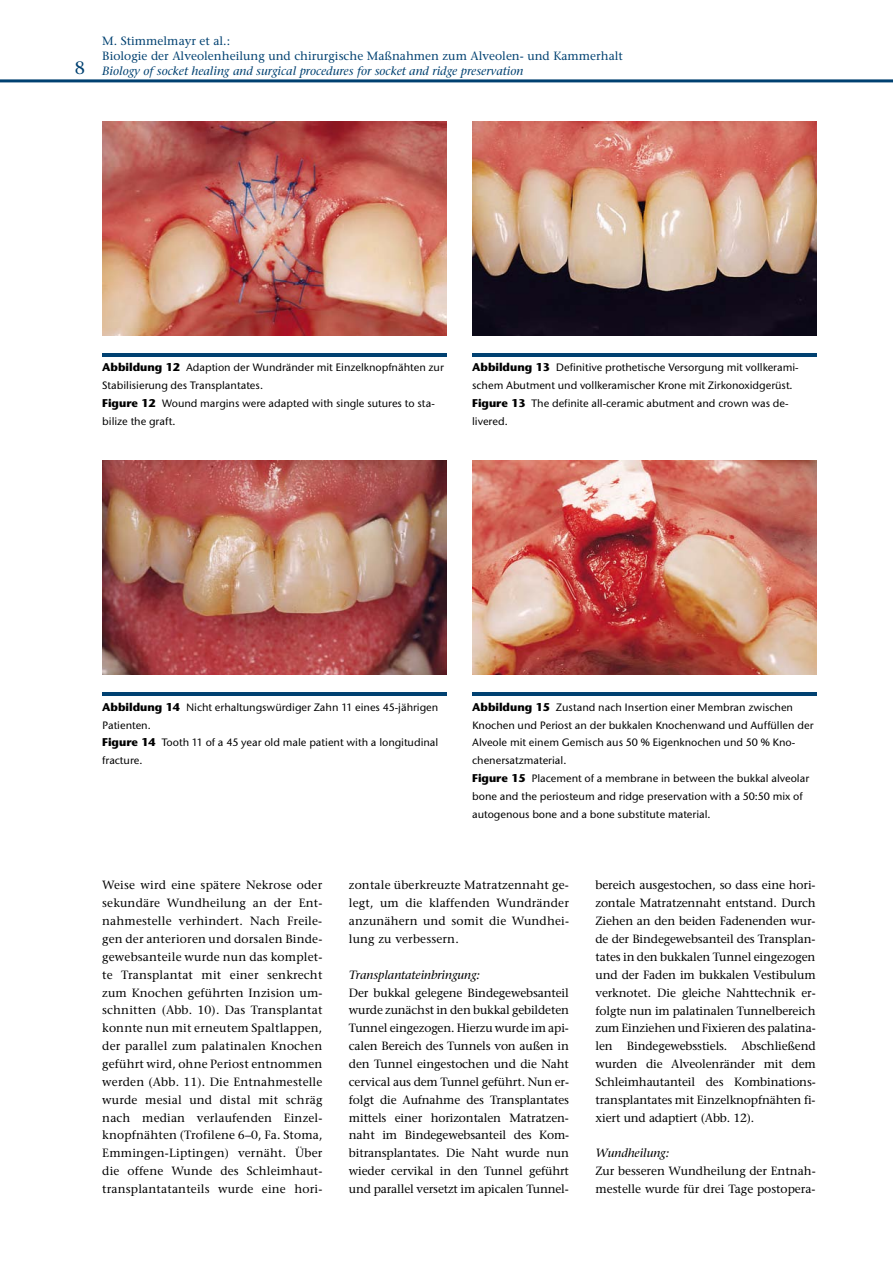
<style>
.page{position:relative;width:893px;height:1263px;background:#fff}
.page>*{position:absolute;margin:0;border:0;box-sizing:border-box;transform-origin:0 0}
.t1{font:18px "Stone Serif";color:#004171}
.t2{font:12px/17.9px "Stone Serif";color:#000;text-align:justify}
.t3{font:12px/14.9px "Stone Serif";color:#004171}
.t4{font:italic 12px "Stone Serif";color:#004171}
.t5{font:italic 12px "Stone Serif";color:#000}
.t6{font:500 11.25px/17.9px "Stone Sans EF";letter-spacing:-.005em;color:#000}
.s1{font-family:"Stone Sans";font-weight:700}
</style>
<div class="page">
<img style="left:102px;top:121px;width:345px;height:215px">
<hr style="left:102px;top:353px;width:345px;height:3px;background:#004171">
<img style="left:472px;top:121px;width:345px;height:215px">
<hr style="left:472px;top:353px;width:345px;height:3px;background:#004171">
<img style="left:102px;top:461px;width:345px;height:214px">
<hr style="left:102px;top:693px;width:345px;height:3px;background:#004171">
<img style="left:472px;top:461px;width:345px;height:214px">
<hr style="left:472px;top:693px;width:345px;height:3px;background:#004171">
<hr style="left:0;top:79px;width:893px;height:3px;background:#004171">
<h1 class="t1" style="left:75px;top:57px;width:12px">8</h1>
<p class="t3" style="left:102px;top:34px;width:522px">M. Stimmelmayr et al.:<br>Biologie der Alveolen heilung und chirurgische Maßnahmen zum Alveolen- und Kammerhalt</p>
<p class="t4" style="left:102px;top:64px;width:422px">Biology of socket healing and surgical procedures for socket and ridge preservation</p>
<p class="t6" style="left:102px;top:359px;width:343px"><span class="s1">Abbildung 12</span> Adaption der Wundränder mit Einzelknopfnähten zur Stabilisierung des Transplantates.<br><span class="s1">Figure 12</span> Wound margins were adapted with single sutures to sta&shy;bilize the graft.</p>
<p class="t6" style="left:472px;top:359px;width:328px"><span class="s1">Abbildung 13</span> Definitive prothetische Versorgung mit vollkerami&shy;schem Abutment und vollkeramischer Krone mit Zirkonoxidgerüst.<br><span class="s1">Figure 13</span> The definite all-ceramic abutment and crown was de&shy;livered.</p>
<p class="t6" style="left:102px;top:698px;width:338px"><span class="s1">Abbildung 14</span> Nicht erhaltungswürdiger Zahn 11 eines 45-jährigen Patienten.<br><span class="s1">Figure 14</span> Tooth 11 of a 45 year old male patient with a longitudinal fracture.</p>
<p class="t6" style="left:472px;top:698px;width:343px"><span class="s1">Abbildung 15</span> Zustand nach Insertion einer Membran zwischen Knochen und Periost an der bukkalen Knochenwand und Auffüllen der Alveole mit einem Gemisch aus 50 % Eigenknochen und 50 % Kno&shy;chenersatzmaterial.<br><span class="s1">Figure 15</span> Placement of a membrane in between the bukkal alveolar bone and the periosteum and ridge preservation with a 50:50 mix of autogenous bone and a bone substitute material.</p>
<p class="t2" style="left:102px;top:876px;width:222px">Weise wird eine spätere Nekrose oder sekundäre Wundheilung an der Ent&shy;nahmestelle verhindert. Nach Freile&shy;gen der anterioren und dorsalen Binde&shy;gewebsanteile wurde nun das komplet&shy;te Transplantat mit einer senkrecht zum Knochen geführten Inzision um&shy;schnitten (Abb. 10). Das Transplantat konnte nun mit erneutem Spaltlappen, der parallel zum palatinalen Knochen geführt wird, ohne Periost entnommen werden (Abb. 11). Die Entnahmestelle wurde mesial und distal mit schräg nach median verlaufenden Einzel&shy;knopfnähten (Trofilene 6–0, Fa. Stoma, Emmingen-Liptingen) vernäht. Über die offene Wunde des Schleimhaut&shy;transplantatanteils wurde eine hori-</p>
<p class="t2" style="left:349px;top:876px;width:222px">zontale überkreuzte Matratzennaht ge&shy;legt, um die klaffenden Wundränder anzunähern und somit die Wundhei&shy;lung zu verbessern.</p>
<p class="t5" style="left:349px;top:967px;width:133px">Transplantateinbringung:</p>
<p class="t2" style="left:349px;top:983px;width:222px">Der bukkal gelegene Bindegewebsanteil wurde zunächst in den bukkal gebildeten Tunnel eingezogen. Hierzu wurde im api&shy;calen Bereich des Tunnels von außen in den Tunnel eingestochen und die Naht cervical aus dem Tunnel geführt. Nun er&shy;folgt die Aufnahme des Transplantates mittels einer horizontalen Matratzen&shy;naht im Bindegewebsanteil des Kom&shy;bitransplantates. Die Naht wurde nun wieder cervikal in den Tunnel geführt und parallel versetzt im apicalen Tunnel-</p>
<p class="t2" style="left:595px;top:876px;width:222px">bereich ausgestochen, so dass eine hori&shy;zontale Matratzennaht entstand. Durch Ziehen an den beiden Fadenenden wur&shy;de der Bindegewebsanteil des Transplan&shy;tates in den bukkalen Tunnel eingezogen und der Faden im bukkalen Vestibulum verknotet. Die gleiche Nahttechnik er&shy;folgte nun im palatinalen Tunnelbereich zum Einziehen und Fixieren des palatina&shy;len Bindegewebsstiels. Abschließend wurden die Alveolenränder mit dem Schleimhautanteil des Kombinations&shy;transplantates mit Einzelknopfnähten fi&shy;xiert und adaptiert (Abb. 12).</p>
<p class="t5" style="left:595px;top:1146px;width:75px">Wundheilung:</p>
<p class="t2" style="left:595px;top:1162px;width:222px">Zur besseren Wundheilung der Entnah&shy;mestelle wurde für drei Tage postopera-</p>
</div>
